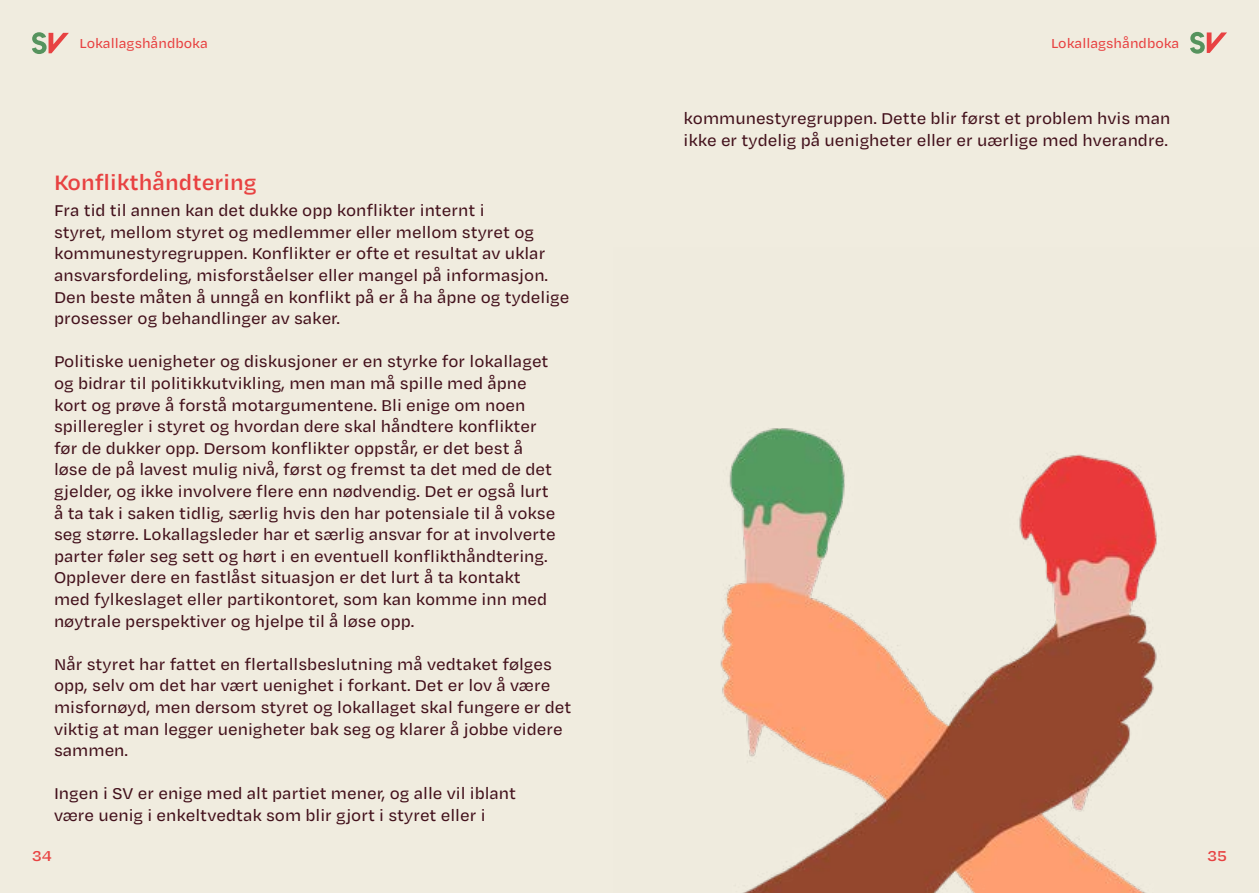
<style>
.page{position:relative;width:1259px;height:893px;background:#f0ecdf}
.page>*{position:absolute;margin:0;border:0;box-sizing:border-box;transform-origin:0 0}
.t1{font:600 24px "Degular Text";color:#e84242}
.t2{font:500 18px/21.6px "Degular Text";color:#43111c}
.t3{font:600 16.5px "Degular Text";color:#e84242}
.t4{font:500 15px "Degular Text";color:#e84242}
</style>
<div class="page">
<svg style="left:32px;top:32px;width:37px;height:22px"></svg>
<svg style="left:1190px;top:32px;width:37px;height:22px"></svg>
<img style="left:720px;top:428px;width:437px;height:465px">
<p class="t4" style="left:80px;top:34px;width:130px">Lokallagshåndboka</p>
<p class="t4" style="left:1051px;top:34px;width:130px">Lokallagshåndboka</p>
<h1 class="t1" style="left:54px;top:167px;width:204px">Konflikthåndtering</h1>
<p class="t2" style="left:54px;top:199px;width:517px">Fra tid til annen kan det dukke opp konflikter internt i<br>styret, mellom styret og medlemmer eller mellom styret og kommunestyregruppen. Konflikter er ofte et resultat av uklar ansvarsfordeling, misforståelser eller mangel på informasjon.<br>Den beste måten å unngå en konflikt på er å ha åpne og tydelige prosesser og behandlinger av saker.</p>
<p class="t2" style="left:54px;top:350px;width:503px">Politiske uenigheter og diskusjoner er en styrke for lokallaget og bidrar til politikkutvikling, men man må spille med åpne kort og prøve å forstå motargumentene. Bli enige om noen spilleregler i styret og hvordan dere skal håndtere konflikter før de dukker opp. Dersom konflikter oppstår, er det best å løse de på lavest mulig nivå, først og fremst ta det med de det gjelder, og ikke involvere flere enn nødvendig. Det er også lurt å ta tak i saken tidlig, særlig hvis den har potensiale til å vokse seg større. Lokallagsleder har et særlig ansvar for at involverte parter føler seg sett og hørt i en eventuell konflikthåndtering.<br>Opplever dere en fastlåst situasjon er det lurt å ta kontakt med fylkeslaget eller partikontoret, som kan komme inn med nøytrale perspektiver og hjelpe til å løse opp.</p>
<p class="t2" style="left:54px;top:652px;width:519px">Når styret har fattet en flertallsbeslutning må vedtaket følges opp, selv om det har vært uenighet i forkant. Det er lov å være misfornøyd, men dersom styret og lokallaget skal fungere er det viktig at man legger uenigheter bak seg og klarer å jobbe videre sammen.</p>
<p class="t2" style="left:54px;top:782px;width:464px">Ingen i SV er enige med alt partiet mener, og alle vil iblant være uenig i enkeltvedtak som blir gjort i styret eller i</p>
<p class="t2" style="left:683px;top:107px;width:488px">kommunestyregruppen. Dette blir først et problem hvis man ikke er tydelig på uenigheter eller er uærlige med hverandre.</p>
<p class="t3" style="left:32px;top:845px;width:22px">34</p>
<p class="t3" style="left:1207px;top:845px;width:21px">35</p>
</div>
